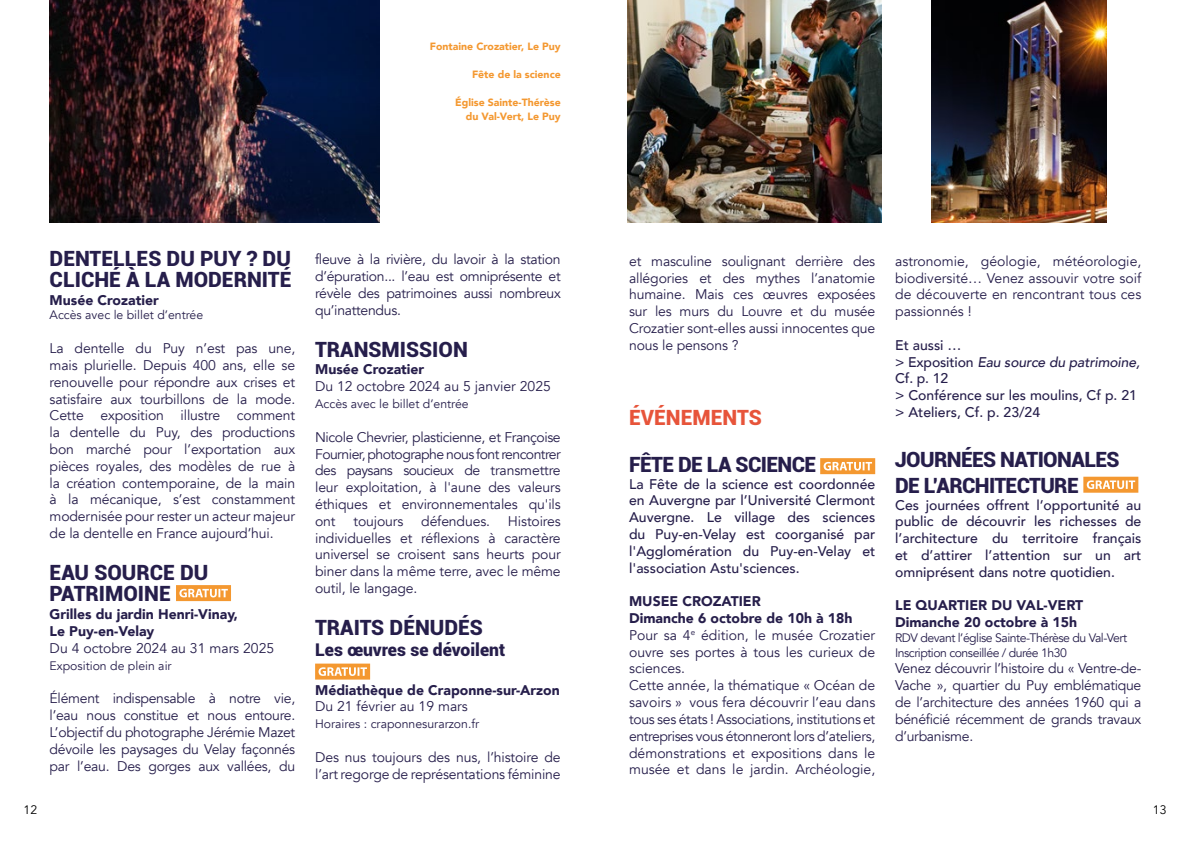
<style>
.page{position:relative;width:1191px;height:844px;background:#fff}
.page>*{position:absolute;margin:0;border:0;box-sizing:border-box;transform-origin:0 0}
.t1{font:900 21px/21px "Roboto";color:#261e4b}
.t2{font:900 21px/25.2px "Roboto";letter-spacing:-.03em;color:#261e4b}
.t3{font:900 21px "Roboto";color:#e7543a}
.t4{font:900 17.5px "Roboto";color:#261e4b}
.t5{font:14px/16.8px "Avenir";letter-spacing:-.01em;color:#261e4b;text-align:justify}
.t6{font:500 14px/16.8px "Avenir";color:#261e4b;text-align:justify}
.t7{font:900 14px/17.5px "Avenir";color:#261e4b}
.t8{font:12.25px "Avenir";color:#261e4b}
.t9{font:12.25px/14.7px "Avenir";letter-spacing:-.04em;color:#261e4b}
.t10{font:12.25px "Avenir";color:#000}
.t11{font:900 10.5px/14px "Avenir";color:#f49830;text-align:right}
.s1{font-weight:900}
.s2{font-style:italic}
</style>
<div class="page">
<svg style="left:176px;top:585px;width:55px;height:16px"></svg>
<svg style="left:315px;top:663px;width:55px;height:16px"></svg>
<img style="left:931px;top:0;width:176px;height:222px">
<img style="left:627px;top:0;width:254px;height:222px">
<svg style="left:820px;top:458px;width:55px;height:16px"></svg>
<svg style="left:1083px;top:476px;width:55px;height:16px"></svg>
<img style="left:50px;top:0;width:329px;height:223px">
<p class="t11" style="left:430px;top:39px;width:132px">Fontaine Crozatier, Le Puy</p>
<p class="t11" style="left:472px;top:67px;width:90px">Fête de la science</p>
<p class="t11" style="left:455px;top:95px;width:107px">Église Sainte-Thérèse du Val-Vert, Le Puy</p>
<h1 class="t1" style="left:50px;top:247px;width:243px">DENTELLES DU PUY ? DU<br>CLICHÉ À LA MODERNITÉ</h1>
<p class="t7" style="left:50px;top:291px;width:111px">Musée Crozatier</p>
<p class="t8" style="left:50px;top:308px;width:155px">Accès avec le billet d’entrée</p>
<p class="t5" style="left:50px;top:340px;width:247px">La dentelle du Puy n’est pas une, mais plurielle. Depuis 400 ans, elle se renouvelle pour répondre aux crises et satisfaire aux tourbillons de la mode.<br>Cette exposition illustre comment la dentelle du Puy, des productions bon marché pour l’exportation aux pièces royales, des modèles de rue à la création contemporaine, de la main à la mécanique, s’est constamment modernisée pour rester un acteur majeur de la dentelle en France aujourd’hui.</p>
<h1 class="t1" style="left:50px;top:561px;width:160px">EAU SOURCE DU<br>PATRIMOINE</h1>
<p class="t7" style="left:50px;top:604px;width:190px">Grilles du jardin Henri-Vinay,<br>Le Puy-en-Velay</p>
<p class="t5" style="left:50px;top:639px;width:226px">Du 4 octobre 2024 au 31 mars 2025</p>
<p class="t8" style="left:50px;top:658px;width:124px">Exposition de plein air</p>
<p class="t5" style="left:50px;top:690px;width:247px">Élément indispensable à notre vie, l’eau nous constitue et nous entoure.<br>L’objectif du photographe Jérémie Mazet dévoile les paysages du Velay façonnés par l’eau. Des gorges aux vallées, du</p>
<p class="t5" style="left:315px;top:251px;width:247px">fleuve à la rivière, du lavoir à la station d’épuration... l’eau est omniprésente et révèle des patrimoines aussi nombreux qu’inattendus.</p>
<h1 class="t1" style="left:315px;top:338px;width:154px">TRANSMISSION</h1>
<p class="t7" style="left:315px;top:360px;width:111px">Musée Crozatier</p>
<p class="t5" style="left:315px;top:378px;width:237px">Du 12 octobre 2024 au 5 janvier 2025</p>
<p class="t8" style="left:315px;top:396px;width:155px">Accès avec le billet d’entrée</p>
<p class="t5" style="left:315px;top:428px;width:247px">Nicole Chevrier, plasticienne, et Françoise Fournier, photographe nous font rencontrer des paysans soucieux de transmettre leur exploitation, à l'aune des valeurs éthiques et environnementales qu'ils ont</p>
<p class="t5" style="left:353px;top:512px;width:51px">toujours</p>
<p class="t5" style="left:421px;top:512px;width:70px">défendues.</p>
<p class="t5" style="left:315px;top:512px;width:247px;text-indent:193px">Histoires individuelles et réflexions à caractère universel se croisent sans heurts pour biner dans la même terre, avec le même outil, le langage.</p>
<h1 class="t1" style="left:315px;top:616px;width:169px">TRAITS DÉNUDÉS</h1>
<p class="t4" style="left:315px;top:637px;width:192px">Les œuvres se dévoilent</p>
<p class="t7" style="left:315px;top:680px;width:246px">Médiathèque de Craponne-sur-Arzon</p>
<p class="t5" style="left:315px;top:698px;width:154px">Du 21 février au 19 mars</p>
<p class="t8" style="left:315px;top:716px;width:165px">Horaires : craponnesurarzon.fr</p>
<p class="t5" style="left:315px;top:748px;width:247px">Des nus toujours des nus, l’histoire de l’art regorge de représentations féminine</p>
<p class="t5" style="left:629px;top:253px;width:248px">et masculine soulignant derrière des allégories et des mythes l’anatomie humaine. Mais ces œuvres exposées sur les murs du Louvre et du musée Crozatier sont-elles aussi innocentes que nous le pensons ?</p>
<h1 class="t3" style="left:629px;top:403px;width:134px">ÉVÉNEMENTS</h1>
<h1 class="t2" style="left:629px;top:450px;width:189px">FÊTE DE LA SCIENCE</h1>
<p class="t6" style="left:629px;top:474px;width:248px">La Fête de la science est coordonnée en Auvergne par l’Université Clermont Auvergne. Le village des sciences du Puy-en-Velay est coorganisé par l'Agglomération du Puy-en-Velay et l'association Astu'sciences.</p>
<p class="t5" style="left:629px;top:593px;width:248px;text-align:left"><span class="s1">MUSEE CROZATIER<br>Dimanche 6 octobre de 10h à 18h </span>Pour sa 4<sup>e</sup> édition, le musée Crozatier ouvre ses portes à tous les curieux de sciences.<br>Cette année, la thématique « Océan de savoirs » vous fera découvrir l’eau dans tous ses états ! Associations, institutions et entreprises vous étonneront lors d’ateliers, démonstrations et expositions dans le musée et dans le jardin. Archéologie,</p>
<p class="t5" style="left:895px;top:253px;width:248px">astronomie, géologie, météorologie, biodiversité… Venez assouvir votre soif de découverte en rencontrant tous ces passionnés !</p>
<p class="t6" style="left:895px;top:335px;width:246px;text-align:left">Et aussi …<br>&gt; Exposition <span class="s2">Eau source du patrimoine,<br></span>Cf. p. 12<br>&gt; Conférence sur les moulins, Cf p. 21 &gt; Ateliers, Cf. p. 23/24</p>
<h1 class="t2" style="left:895px;top:446px;width:226px">JOURNÉES NATIONALES<br>DE L’ARCHITECTURE</h1>
<p class="t6" style="left:895px;top:495px;width:248px">Ces journées offrent l’opportunité au public de découvrir les richesses de l’architecture du territoire français et d’attirer l’attention sur un art omniprésent dans notre quotidien.</p>
<p class="t7" style="left:895px;top:596px;width:189px;line-height:16.8px">LE QUARTIER DU VAL-VERT<br>Dimanche 20 octobre à 15h</p>
<p class="t9" style="left:895px;top:630px;width:234px">RDV devant l’église Sainte-Thérèse du Val-Vert<br>Inscription conseillée / durée 1h30</p>
<p class="t5" style="left:895px;top:660px;width:248px">Venez découvrir l’histoire du « Ventre-de-Vache », quartier du Puy emblématique de l’architecture des années 1960 qui a bénéficié récemment de grands travaux d’urbanisme.</p>
<p class="t10" style="left:24px;top:801px;width:15px">12</p>
<p class="t10" style="left:1152px;top:801px;width:15px">13</p>
</div>
